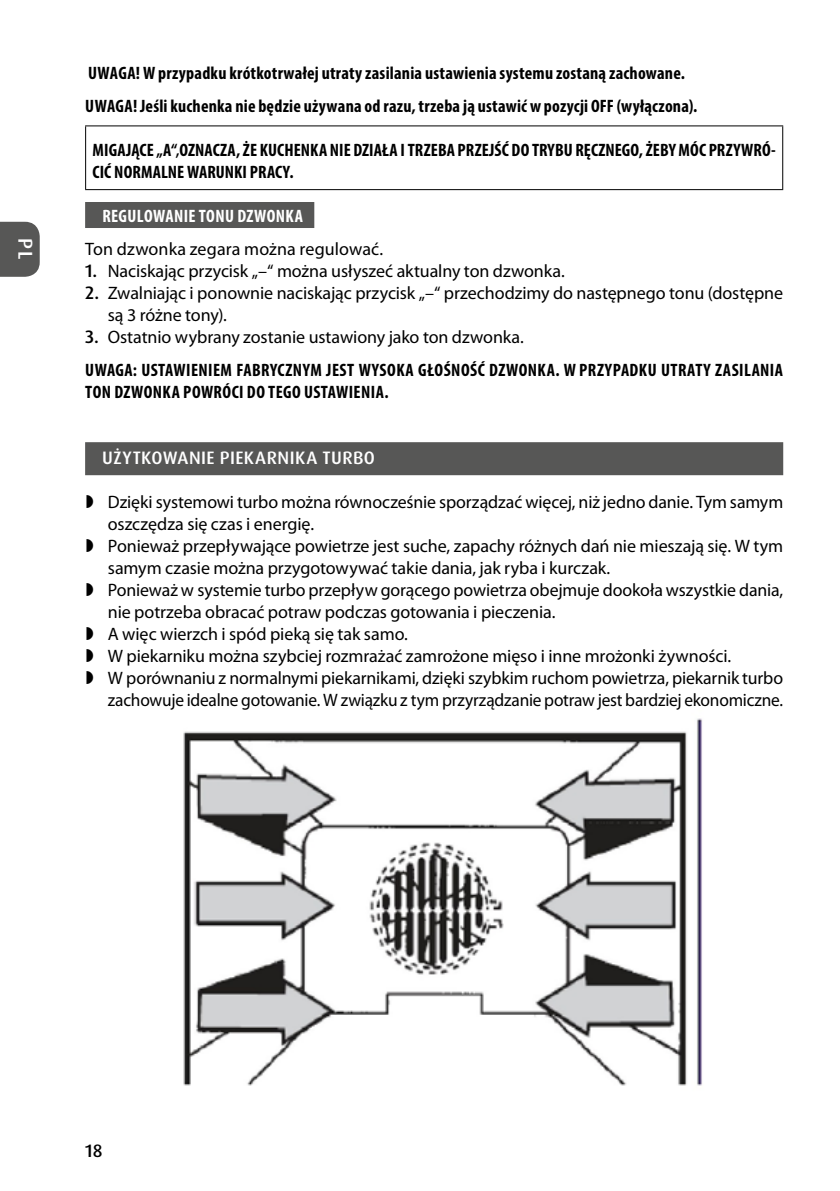
<style>
.page{position:relative;width:840px;height:1191px;background:#fff}
.page>*{position:absolute;margin:0;border:0;box-sizing:border-box;transform-origin:0 0}
.t1{font:500 20px "Dax Pro";color:#fff}
.t2{font:18px/22px "Myriad Pro";letter-spacing:-.005em;color:#000}
.t3{font:700 condensed 18px/33px "Myriad Pro";letter-spacing:.015em;color:#000}
.t4{font:700 condensed 18px/22px "Myriad Pro";letter-spacing:.005em;color:#000}
.t5{font:500 18px "Dax Pro";letter-spacing:.025em;color:#fff}
.t6{font:700 condensed 18px "Myriad Pro";letter-spacing:.02em;color:#fff}
.t7{font:500 18px "Dax Pro";color:#000}
.s1{font-family:"Dax Pro";font-weight:500}
.s2{font-family:"Dax Pro";font-weight:500;font-stretch:normal}
.s3{font-weight:400;font-stretch:normal}
</style>
<div class="page">
<svg style="left:0;top:222px;width:40px;height:55px;background:#5f5f5e"></svg>
<div style="left:85px;top:202px;width:229px;height:26px;background:#575756"></div>
<div style="left:85px;top:442px;width:697px;height:33px;background:#575756"></div>
<hr style="left:85px;top:125px;width:697px;height:1px;background:#000">
<hr style="left:85px;top:126px;width:1px;height:63px;background:#000">
<hr style="left:781px;top:126px;width:1px;height:63px;background:#000">
<hr style="left:85px;top:189px;width:697px;height:1px;background:#000">
<img style="left:183px;top:718px;width:519px;height:368px">
<p class="t1" style="left:38px;top:238px;width:23px;rotate:90deg">PL</p>
<p class="t3" style="left:85px;top:56px;width:613px">UWAGA! Wprzypadku krótkotrwałej utraty zasilania ustawienia systemu zostaną zachowane.<br>UWAGA! Jeśli kuchenka nie będzie używana od razu, trzeba ją ustawić w pozycji OFF (wyłączona).</p>
<p class="t4" style="left:93px;top:138px;width:684px">MIGAJĄCE „A“‚OZNACZA, ŻE KUCHENKA NIE DZIAŁA I TRZEBA PRZEJŚĆ DO TRYBU RĘCZNEGO, ŻEBY MÓC PRZYWRÓ-<br>CIĆ NORMALNE WARUNKI PRACY.</p>
<p class="t6" style="left:102px;top:204px;width:202px">REGULOWANIE TONU DZWONKA</p>
<p class="t2" style="left:85px;top:238px;width:299px">Ton dzwonka zegara można regulować.</p>
<p class="t2" style="left:85px;top:260px;width:481px"><span class="s1">1.</span> Naciskając przycisk „–“ można usłyszeć aktualny ton dzwonka.</p>
<p class="t2" style="left:108px;top:282px;width:676px;text-indent:-23px"><span class="s1">2.</span> Zwalniając i ponownie naciskając przycisk „–“ przechodzimy do następnego tonu (dostępne są 3 różne tony).</p>
<p class="t3" style="left:85px;top:320px;width:699px"><span class="s2">3.</span> <span class="s3">Ostatnio wybrany zostanie ustawiony jako ton dzwonka.<br></span>UWAGA: USTAWIENIEM FABRYCZNYM JEST WYSOKA GŁOŚNOŚĆ DZWONKA. W PRZYPADKU UTRATY ZASILANIA</p>
<p class="t3" style="left:85px;top:375px;width:304px">TON DZWONKA POWRÓCI DO TEGO USTAWIENIA.</p>
<p class="t5" style="left:102px;top:446px;width:274px">UŻYTKOWANIE PIEKARNIKA TURBO</p>
<p class="t2" style="left:108px;top:491px;width:676px">Dzięki systemowi turbo można równocześnie sporządzać więcej, niż jedno danie. Tym samym oszczędza się czas i energię.<br>Ponieważ przepływające powietrze jest suche, zapachy różnych dań nie mieszają się. W tym samym czasie można przygotowywać takie dania, jak ryba i kurczak.<br>Ponieważ w systemie turbo przepływ gorącego powietrza obejmuje dookoła wszystkie dania, nie potrzeba obracać potraw podczas gotowania i pieczenia.<br>A więc wierzch i spód pieką się tak samo.<br>W piekarniku można szybciej rozmrażać zamrożone mięso i inne mrożonki żywności.<br>W porównaniu z normalnymi piekarnikami, dzięki szybkim ruchom powietrza, piekarnik turbo zachowuje idealne gotowanie. W związku z tym przyrządzanie potraw jest bardziej ekonomiczne.</p>
<p class="t7" style="left:85px;top:1139px;width:19px">18</p>
</div>
